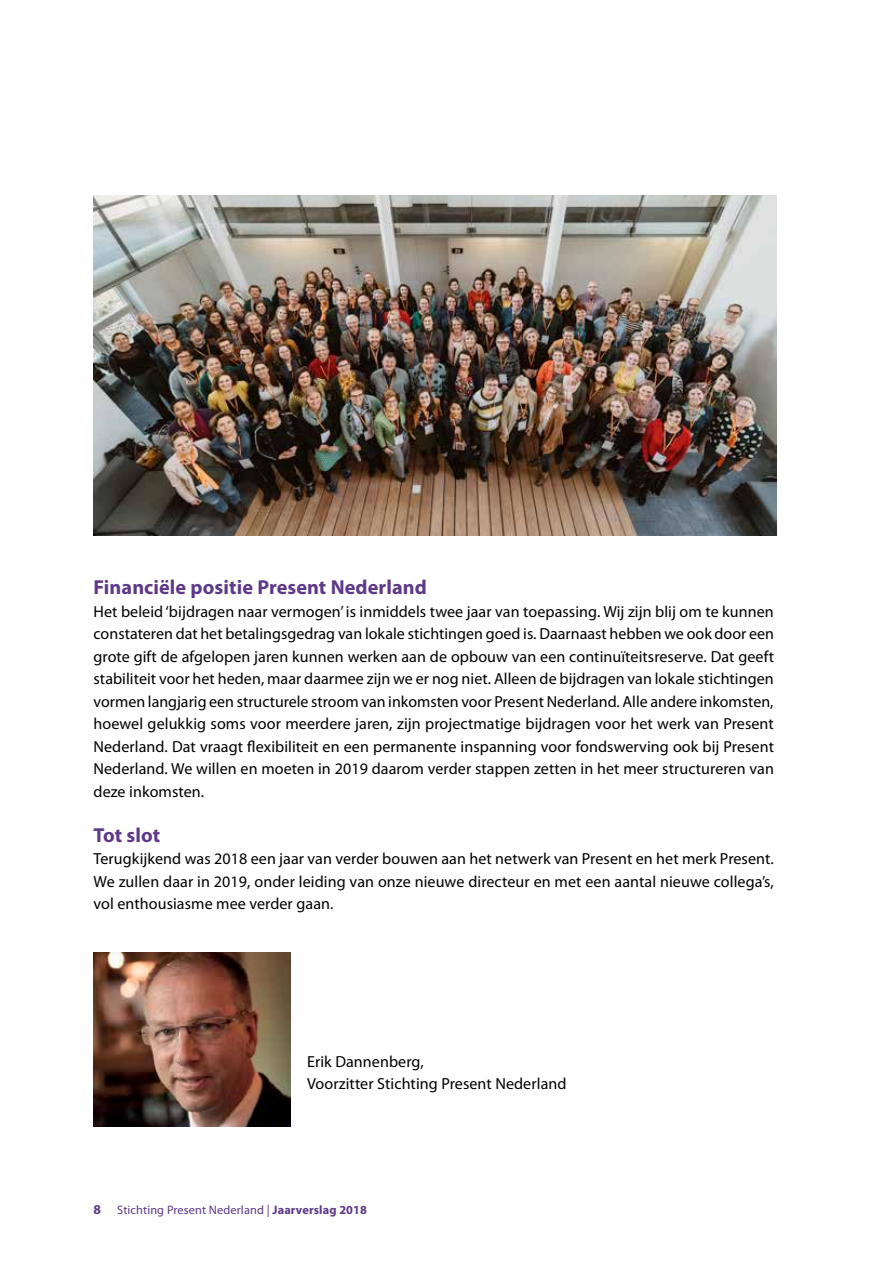
<style>
.page{position:relative;width:893px;height:1263px;background:#fff}
.page>*{position:absolute;margin:0;border:0;box-sizing:border-box;transform-origin:0 0}
.t1{font:700 20.25px "Myriad Pro";letter-spacing:.005em;color:#5e3989}
.t2{font:16.05px/22.5px "Myriad Pro";letter-spacing:.005em;color:#000;text-align:justify}
.t3{font:700 13.5px "Myriad Pro";color:#5e3989}
.t4{font:12.3px "Myriad Pro";letter-spacing:.01em;color:#5e3989}
.s1{font-weight:700}
</style>
<div class="page">
<img style="left:94px;top:953px;width:196px;height:174px">
<img style="left:94px;top:196px;width:682px;height:340px">
<p class="t1" style="left:94px;top:579px;width:335px">Financiële positie Present Nederland</p>
<p class="t2" style="left:94px;top:601px;width:682px">Het beleid ‘bijdragen naar vermogen’ is inmiddels twee jaar van toepassing. Wij zijn blij om te kunnen constateren dat het betalingsgedrag van lokale stichtingen goed is. Daarnaast hebben we ook door een grote gift de afgelopen jaren kunnen werken aan de opbouw van een continuïteitsreserve. Dat geeft stabiliteit voor het heden, maar daarmee zijn we er nog niet. Alleen de bijdragen van lokale stichtingen vormen langjarig een structurele stroom van inkomsten voor Present Nederland. Alle andere inkomsten, hoewel gelukkig soms voor meerdere jaren, zijn projectmatige bijdragen voor het werk van Present Nederland. Dat vraagt flexibiliteit en een permanente inspanning voor fondswerving ook bij Present Nederland. We willen en moeten in 2019 daarom verder stappen zetten in het meer structureren van deze inkomsten.</p>
<p class="t1" style="left:94px;top:826px;width:68px">Tot slot</p>
<p class="t2" style="left:94px;top:849px;width:682px">Terugkijkend was 2018 een jaar van verder bouwen aan het netwerk van Present en het merk Present.<br>We zullen daar in 2019, onder leiding van onze nieuwe directeur en met een aantal nieuwe collega’s, vol enthousiasme mee verder gaan.</p>
<p class="t2" style="left:307px;top:1051px;width:261px">Erik Dannenberg,<br>Voorzitter Stichting Present Nederland</p>
<p class="t3" style="left:94px;top:1203px;width:9px">8</p>
<p class="t4" style="left:117px;top:1204px;width:251px">Stichting Present Nederland | <span class="s1">Jaarverslag 2018</span></p>
</div>
